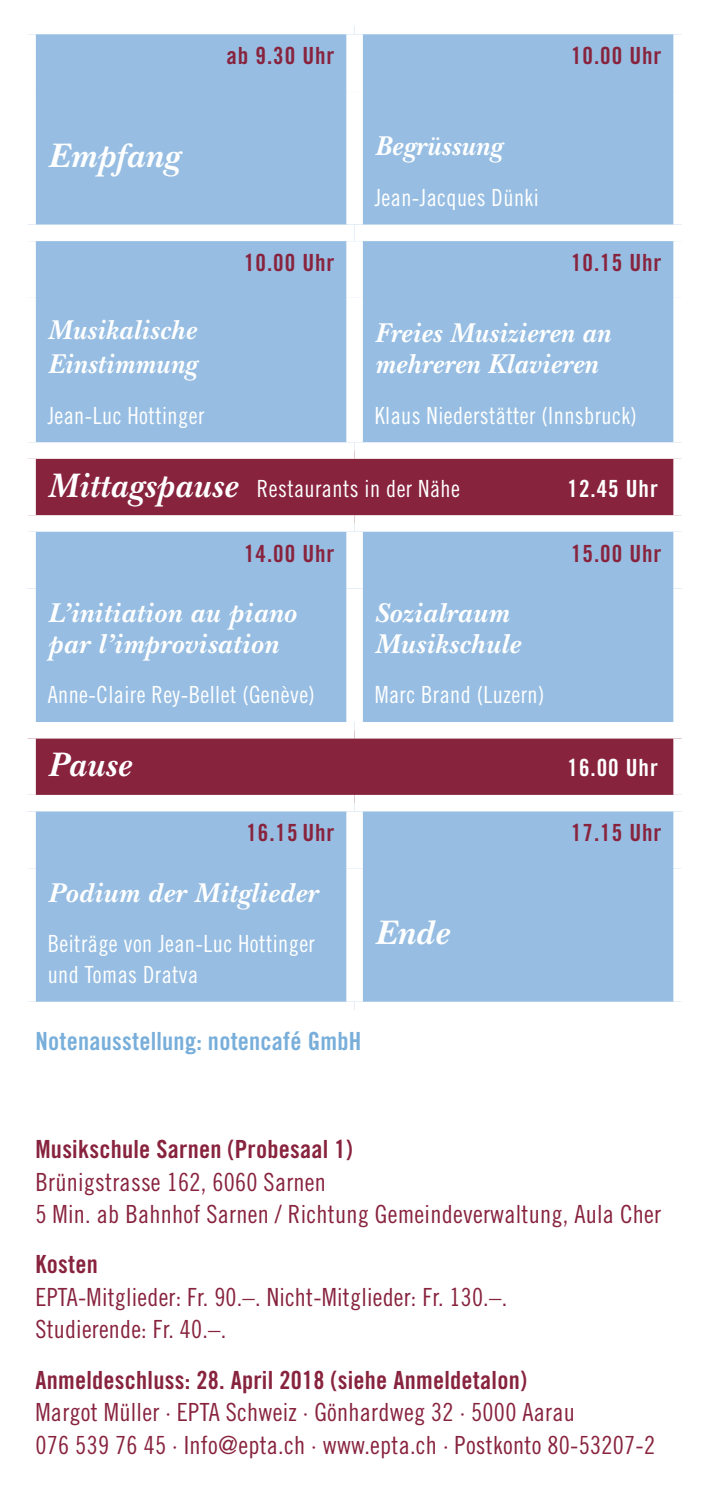
<style>
.page{position:relative;width:709px;height:1489px;background:#fff}
.page>*{position:absolute;margin:0;border:0;box-sizing:border-box;transform-origin:0 0}
.t1{font:italic 700 35.5px "New Baskerville";letter-spacing:.02em;color:#fff}
.t2{font:italic 700 35.5px "New Baskerville";letter-spacing:.02em;color:#fff;scale:.96 1}
.t3{font:italic 700 28.5px/30.8px "New Baskerville";letter-spacing:.02em;color:#fff}
.t4{font:italic 700 28.5px/34px "New Baskerville";letter-spacing:.02em;color:#fff;scale:.96 1}
.t5{font:25px/32.5px "Trade Gothic Cond Eighteen";letter-spacing:.01em;color:#88233e}
.t6{font:25px "Trade Gothic Bold Cond Twenty";letter-spacing:.01em;color:#88233e}
.t7{font:25px "Trade Gothic Bold Cond Twenty";letter-spacing:.01em;color:#78aeda}
.t8{font:23.75px/30.8px "Trade Gothic Cond Eighteen";letter-spacing:.02em;color:#fff;scale:.96 1}
.t9{font:23.75px "Trade Gothic Bold Cond Twenty";letter-spacing:.04em;color:#88233e}
.t10{font:23.75px "Trade Gothic Bold Cond Twenty";letter-spacing:.04em;color:#fff}
.s1{font-family:"New Baskerville";font-weight:700;font-style:italic;font-size:35.5px}
</style>
<div class="page">
<div style="left:36px;top:34px;width:637px;height:967px;background:#97bee2"></div>
<svg style="left:36px;top:459px;width:637px;height:335px;fill:#97bee2"></svg>
<div style="left:346px;top:34px;width:17px;height:57px;background:#fff"></div>
<div style="left:346px;top:91px;width:17px;height:133px;background:#fff"></div>
<div style="left:19px;top:224px;width:335px;height:17px;background:#fff"></div>
<div style="left:354px;top:224px;width:336px;height:17px;background:#fff"></div>
<div style="left:346px;top:241px;width:17px;height:57px;background:#fff"></div>
<div style="left:346px;top:298px;width:17px;height:144px;background:#fff"></div>
<div style="left:19px;top:442px;width:335px;height:17px;background:#fff"></div>
<div style="left:354px;top:442px;width:336px;height:17px;background:#fff"></div>
<div style="left:19px;top:515px;width:335px;height:16px;background:#fff"></div>
<div style="left:354px;top:515px;width:336px;height:16px;background:#fff"></div>
<div style="left:346px;top:531px;width:17px;height:57px;background:#fff"></div>
<div style="left:346px;top:588px;width:17px;height:134px;background:#fff"></div>
<div style="left:19px;top:722px;width:335px;height:16px;background:#fff"></div>
<div style="left:354px;top:722px;width:336px;height:16px;background:#fff"></div>
<div style="left:19px;top:794px;width:335px;height:17px;background:#fff"></div>
<div style="left:354px;top:794px;width:336px;height:17px;background:#fff"></div>
<div style="left:346px;top:811px;width:17px;height:57px;background:#fff"></div>
<div style="left:346px;top:868px;width:17px;height:133px;background:#fff"></div>
<p class="t9" style="left:226px;top:41px;width:109px">ab 9.30 Uhr</p>
<p class="t9" style="left:571px;top:41px;width:92px">10.00 Uhr</p>
<h1 class="t1" style="left:48px;top:135px;width:133px">Empfang</h1>
<p class="t4" style="left:375px;top:129px;width:134px">Begrüssung</p>
<p class="t8" style="left:375px;top:182px;width:172px">Jean-Jacques Dünki</p>
<p class="t4" style="left:48px;top:313px;width:156px">Musikalische<br>Einstimmung</p>
<p class="t8" style="left:48px;top:399px;width:165px">Jean-Luc Hottinger</p>
<p class="t9" style="left:244px;top:248px;width:92px">10.00 Uhr</p>
<p class="t9" style="left:571px;top:248px;width:92px">10.15 Uhr</p>
<p class="t4" style="left:375px;top:318px;width:247px;line-height:30.8px">Freies Musizieren an mehreren Klavieren</p>
<p class="t8" style="left:375px;top:399px;width:275px">Klaus Niederstätter (Innsbruck)</p>
<p class="t8" style="left:48px;top:472px;width:431px"><span class="s1">Mittagspause</span> Restaurants in der Nähe</p>
<p class="t10" style="left:567px;top:473px;width:92px">12.45 Uhr</p>
<p class="t9" style="left:244px;top:538px;width:92px">14.00 Uhr</p>
<p class="t9" style="left:571px;top:538px;width:92px">15.00 Uhr</p>
<p class="t3" style="left:48px;top:597px;width:250px">L’initiation au piano par l’improvisation</p>
<p class="t8" style="left:48px;top:679px;width:280px">Anne-Claire Rey-Bellet (Genève)</p>
<p class="t3" style="left:375px;top:597px;width:147px">Sozialraum<br>Musikschule</p>
<p class="t8" style="left:375px;top:679px;width:178px">Marc Brand (Luzern)</p>
<h1 class="t2" style="left:48px;top:744px;width:88px">Pause</h1>
<p class="t10" style="left:567px;top:753px;width:92px">16.00 Uhr</p>
<p class="t9" style="left:246px;top:818px;width:89px">16.15 Uhr</p>
<p class="t9" style="left:571px;top:818px;width:92px">17.15 Uhr</p>
<p class="t3" style="left:48px;top:877px;width:271px">Podium der Mitglieder</p>
<p class="t8" style="left:48px;top:928px;width:280px">Beiträge von Jean-Luc Hottinger und Tomas Dratva</p>
<h1 class="t1" style="left:375px;top:911px;width:75px">Ende</h1>
<p class="t7" style="left:35px;top:1026px;width:327px">Notenausstellung: notencafé GmbH</p>
<p class="t6" style="left:35px;top:1134px;width:319px">Musikschule Sarnen (Probesaal 1)</p>
<p class="t5" style="left:35px;top:1165px;width:627px">Brünigstrasse 162, 6060 Sarnen<br>5 Min. ab Bahnhof Sarnen / Richtung Gemeindeverwaltung, Aula Cher</p>
<p class="t6" style="left:35px;top:1249px;width:64px">Kosten</p>
<p class="t5" style="left:35px;top:1280px;width:473px">EPTA-Mitglieder: Fr. 90.–. Nicht-Mitglieder: Fr. 130.–.<br>Studierende: Fr. 40.–.</p>
<p class="t6" style="left:35px;top:1364px;width:493px">Anmeldeschluss: 28. April 2018 (siehe Anmeldetalon)</p>
<p class="t5" style="left:35px;top:1395px;width:621px">Margot Müller · EPTA Schweiz · Gönhardweg 32 · 5000 Aarau<br>076 539 76 45 · Info@epta.ch · www.epta.ch · Postkonto 80-53207-2</p>
</div>
